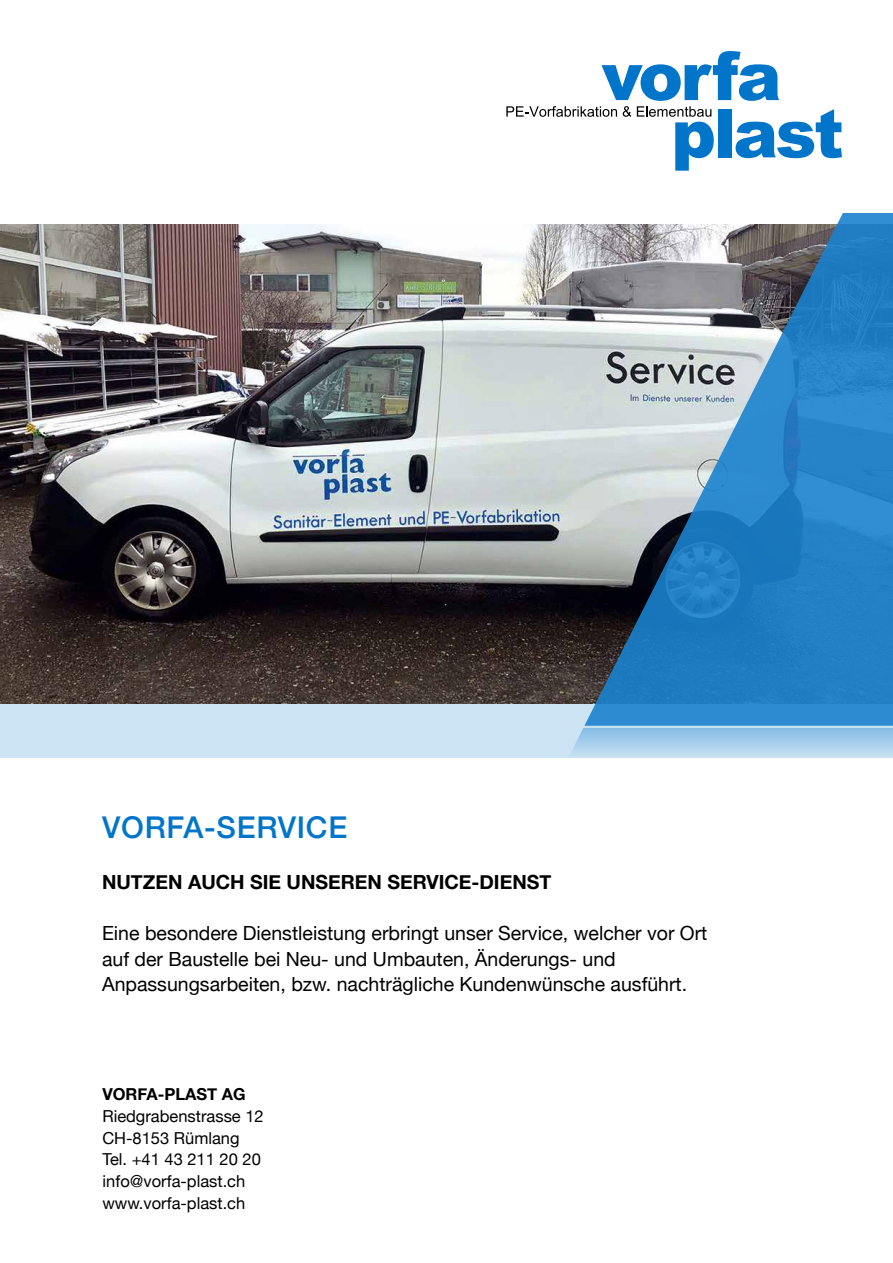
<style>
.page{position:relative;width:893px;height:1263px;background:#fff}
.page>*{position:absolute;margin:0;border:0;box-sizing:border-box;transform-origin:0 0}
.t1{font:500 30px "Helvetica Neue";letter-spacing:.025em;color:#0075c9}
.t2{font:19.5px/25.5px "Helvetica Neue";color:#000}
.t3{font:700 19.5px "Helvetica Neue";color:#000}
.t4{font:16.5px/21.8px "Helvetica Neue";color:#000}
.t5{font:700 16.5px "Helvetica Neue";color:#000}
</style>
<div class="page">
<div style="left:0;top:705px;width:893px;height:53px;background:#cce3f4"></div>
<img style="left:0;top:224px;width:584px;height:480px">
<svg style="left:506px;top:51px;width:336px;height:120px"></svg>
<svg style="left:571px;top:728px;width:322px;height:26px;background:#a3ccea"></svg>
<svg style="left:584px;top:213px;width:309px;height:513px;background:#5a91b9"></svg>
<h1 class="t1" style="left:102px;top:803px;width:247px">VORFA-SERVICE</h1>
<p class="t3" style="left:102px;top:867px;width:451px">NUTZEN AUCH SIE UNSEREN SERVICE-DIENST</p>
<p class="t2" style="left:102px;top:922px;width:607px">Eine besondere Dienstleistung erbringt unser Service, welcher vor Ort auf der Baustelle bei Neu- und Umbauten, Änderungs- und<br>Anpassungsarbeiten, bzw. nachträgliche Kundenwünsche ausführt.</p>
<p class="t5" style="left:102px;top:1081px;width:145px">VORFA-PLAST AG</p>
<p class="t4" style="left:102px;top:1106px;width:163px">Riedgrabenstrasse 12<br>CH-8153 Rümlang<br>Tel. +41 43 211 20 20 info@vorfa-plast.ch www.vorfa-plast.ch</p>
</div>
